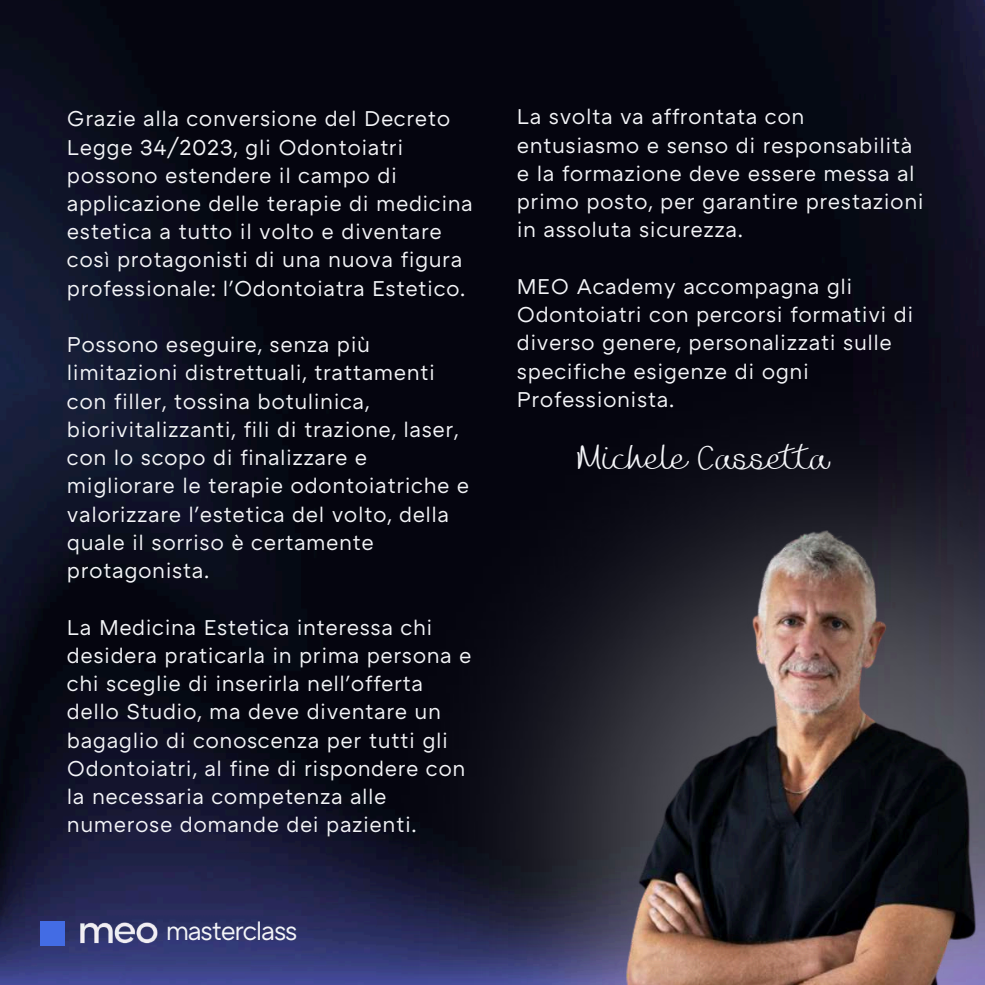
<style>
.page{position:relative;width:985px;height:985px;background:#fff}
.page>*{position:absolute;margin:0;border:0;box-sizing:border-box;transform-origin:0 0}
.t1{font:34.56px "Joanne Marie Script";color:#f4f5f8}
.t2{font:26.43px "ATC Arquette";letter-spacing:-.05em;color:#f4f5f8}
.t3{font:21.88px/28.2px "ATC Arquette";letter-spacing:.02em;color:#f4f5f8}
</style>
<div class="page">
<img style="left:0;top:0;width:984px;height:984px">
<img style="left:328px;top:292px;width:656px;height:692px">
<img style="left:564px;top:527px;width:420px;height:457px">
<div style="left:41px;top:921px;width:24px;height:24px;background:#436ce4"></div>
<img style="left:80px;top:916px;width:78px;height:28px">
<p class="t3" style="left:67px;top:104px;width:407px">Grazie alla conversione del Decreto Legge 34/2023, gli Odontoiatri possono estendere il campo di applicazione delle terapie di medicina estetica a tutto il volto e diventare così protagonisti di una nuova figura professionale: l'Odontoiatra Estetico.</p>
<p class="t3" style="left:67px;top:330px;width:404px">Possono eseguire, senza più limitazioni distrettuali, trattamenti con filler, tossina botulinica, biorivitalizzanti, fili di trazione, laser, con lo scopo di finalizzare e migliorare le terapie odontoiatriche e valorizzare l'estetica del volto, della quale il sorriso è certamente protagonista.</p>
<p class="t3" style="left:67px;top:612px;width:406px">La Medicina Estetica interessa chi desidera praticarla in prima persona e chi sceglie di inserirla nell'offerta dello Studio, ma deve diventare un bagaglio di conoscenza per tutti gli Odontoiatri, al fine di rispondere con la necessaria competenza alle numerose domande dei pazienti.</p>
<p class="t2" style="left:166px;top:913px;width:134px">masterclass</p>
<p class="t3" style="left:517px;top:102px;width:408px">La svolta va affrontata con entusiasmo e senso di responsabilità e la formazione deve essere messa al primo posto, per garantire prestazioni in assoluta sicurezza.</p>
<p class="t3" style="left:517px;top:271px;width:398px">MEO Academy accompagna gli<br>Odontoiatri con percorsi formativi di diverso genere, personalizzati sulle specifiche esigenze di ogni<br>Professionista.</p>
<h1 class="t1" style="left:576px;top:443px;width:254px">Michele Cassetta</h1>
</div>
